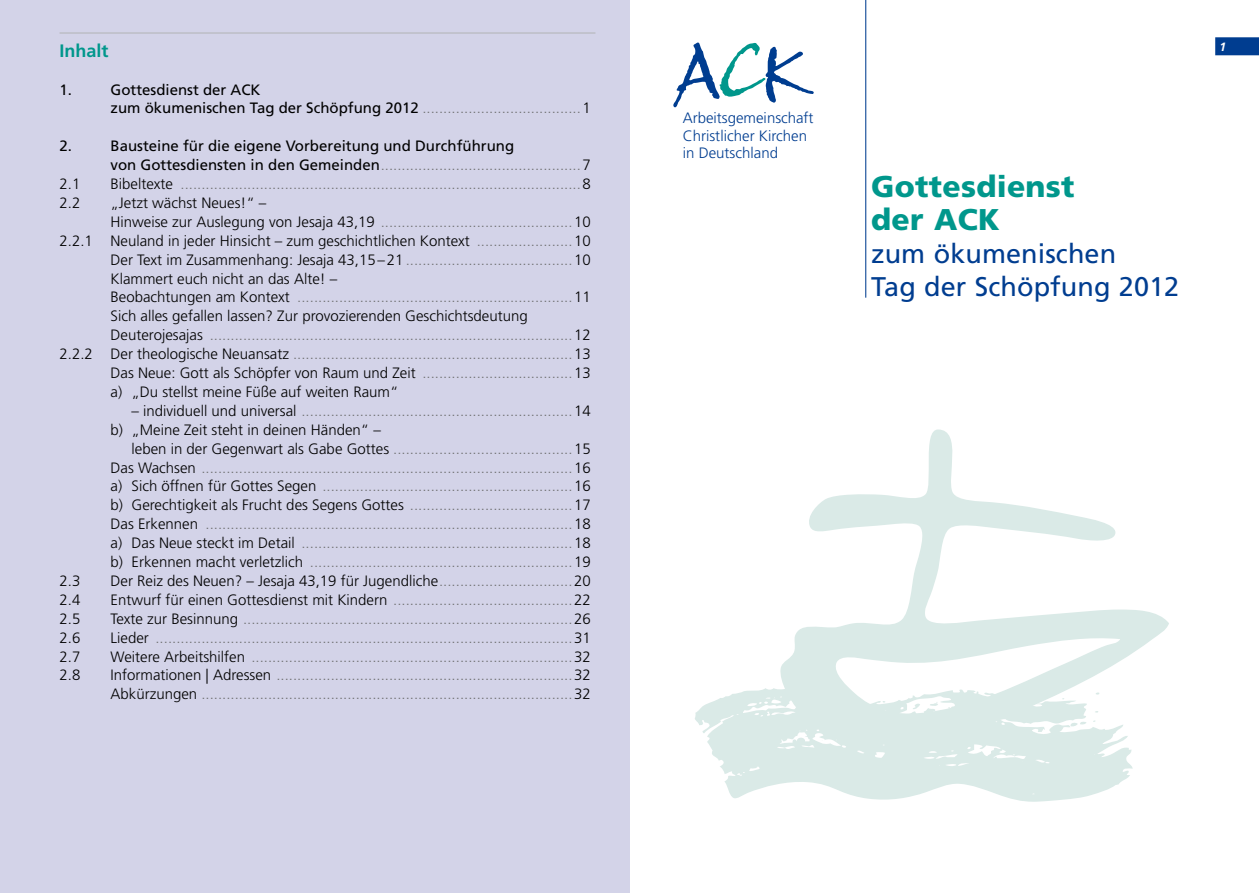
<style>
.page{position:relative;width:1259px;height:893px;background:#fff}
.page>*{position:absolute;margin:0;border:0;box-sizing:border-box;transform-origin:0 0}
.t1{font:900 30px/33px "Frutiger";letter-spacing:.01em;color:#00978c}
.t2{font:27px/33px "Frutiger";letter-spacing:.005em;color:#003d90}
.t3{font:700 18px "Frutiger";color:#00978c}
.t4{font:300 15px/18.9px "Frutiger";color:#707172}
.t5{font:300 15px "Frutiger";color:#000}
.t6{font:15px/18.9px "Frutiger";color:#000}
.t7{font:300 15px/17.5px "Frutiger";color:#003d90}
.t8{font:italic 700 12px "Frutiger";color:#fff}
.s1{font-weight:300;color:#707172}
.s2{font-weight:300}
.s3{color:#000}
.s4{color:#707172}
</style>
<div class="page">
<div style="left:0;top:0;width:629px;height:893px;background:#d3d3e8"></div>
<hr style="left:60px;top:33px;width:535px;height:1px;background:#b1b3b4">
<svg style="left:780px;top:429px;width:389px;height:255px"></svg>
<svg style="left:695px;top:684px;width:437px;height:118px;fill:#daeae7"></svg>
<svg style="left:1095px;top:692px;width:4px;height:3px"></svg>
<svg style="left:1001px;top:696px;width:9px;height:5px"></svg>
<svg style="left:929px;top:702px;width:9px;height:5px"></svg>
<svg style="left:912px;top:703px;width:8px;height:7px"></svg>
<svg style="left:1069px;top:721px;width:17px;height:6px"></svg>
<svg style="left:673px;top:42px;width:141px;height:65px"></svg>
<hr style="left:865px;top:0;width:1px;height:298px;background:#003d90">
<div style="left:1215px;top:37px;width:44px;height:18px;background:#003d90"></div>
<p class="t3" style="left:26px;top:40px;width:84px"><sup>34</sup> Inhalt</p>
<p class="t6" style="left:60px;top:80px;width:14px">1.</p>
<p class="t6" style="left:111px;top:80px;width:481px">Gottesdienst der ACK<br>zum ökumenischen Tag der Schöpfung 2012 <span class="s1">......................................</span><span class="s2">1</span></p>
<p class="t6" style="left:60px;top:136px;width:14px">2.</p>
<p class="t6" style="left:111px;top:136px;width:481px">Bausteine für die eigene Vorbereitung und Durchführung<br>von Gottesdiensten in den Gemeinden<span class="s1">................................................</span><span class="s2">7</span></p>
<p class="t5" style="left:60px;top:175px;width:22px">2.1</p>
<p class="t4" style="left:111px;top:175px;width:481px"><span class="s3">Bibeltexte</span> ................................................................................................<span class="s3">8</span></p>
<p class="t5" style="left:60px;top:194px;width:22px">2.2</p>
<p class="t5" style="left:111px;top:194px;width:157px">„Jetzt wächst Neues!“ –</p>
<p class="t4" style="left:111px;top:212px;width:481px"><span class="s3">Hinweise zur Auslegung von Jesaja 43,19</span> ..............................................<span class="s3">10</span></p>
<p class="t5" style="left:60px;top:232px;width:533px">2.2.1 Neuland in jeder Hinsicht – zum geschichtlichen Kontext <span class="s4">.......................</span>10</p>
<p class="t4" style="left:111px;top:250px;width:481px"><span class="s3">Der Text im Zusammenhang: Jesaja 43,15–21</span> ........................................<span class="s3">10</span></p>
<p class="t5" style="left:111px;top:270px;width:228px">Klammert euch nicht an das Alte! –</p>
<p class="t4" style="left:111px;top:288px;width:481px"><span class="s3">Beobachtungen am Kontext</span> ..................................................................<span class="s3">11</span></p>
<p class="t5" style="left:111px;top:308px;width:419px">Sich alles gefallen lassen? Zur provozierenden Geschichtsdeutung</p>
<p class="t4" style="left:111px;top:326px;width:481px"><span class="s3">Deuterojesajas</span> .......................................................................................<span class="s3">12</span></p>
<p class="t4" style="left:60px;top:345px;width:532px"><span class="s3">2.2.2 Der theologische Neuansatz</span> ...................................................................<span class="s3">13</span></p>
<p class="t5" style="left:111px;top:364px;width:481px">Das Neue: Gott als Schöpfer von Raum und Zeit <span class="s4">....................................</span>13</p>
<p class="t5" style="left:111px;top:383px;width:289px">a) „Du stellst meine Füße auf weiten Raum“</p>
<p class="t4" style="left:111px;top:401px;width:481px;text-indent:21px"><span class="s3">– individuell und universal</span> .................................................................<span class="s3">14 b) „Meine Zeit steht in deinen Händen“ –</span></p>
<p class="t4" style="left:111px;top:439px;width:481px;text-align:justify;text-indent:21px"><span class="s3">leben in der Gegenwart als Gabe Gottes</span> ...........................................<span class="s3">15<br>Das Wachsen</span> .........................................................................................<span class="s3">16 a) Sich öffnen für Gottes Segen</span> ............................................................<span class="s3">16 b) Gerechtigkeit als Frucht des Segens Gottes</span> .......................................<span class="s3">17<br>Das Erkennen</span> ........................................................................................<span class="s3">18 a) Das Neue steckt im Detail</span> .................................................................<span class="s3">18 b) Erkennen macht verletzlich</span> ...............................................................<span class="s3">19</span></p>
<p class="t5" style="left:60px;top:572px;width:22px">2.3</p>
<p class="t5" style="left:111px;top:572px;width:481px">Der Reiz des Neuen? – Jesaja 43,19 für Jugendliche<span class="s4">................................</span>20</p>
<p class="t5" style="left:60px;top:591px;width:22px">2.4</p>
<p class="t4" style="left:111px;top:590px;width:481px"><span class="s3">Entwurf für einen Gottesdienst mit Kindern</span> ...........................................<span class="s3">22</span></p>
<p class="t5" style="left:60px;top:610px;width:22px">2.5</p>
<p class="t4" style="left:111px;top:609px;width:481px"><span class="s3">Texte zur Besinnung</span> ...............................................................................<span class="s3">26</span></p>
<p class="t5" style="left:60px;top:629px;width:22px">2.6</p>
<p class="t4" style="left:111px;top:628px;width:481px"><span class="s3">Lieder</span> ....................................................................................................<span class="s3">31</span></p>
<p class="t5" style="left:60px;top:648px;width:22px">2.7</p>
<p class="t4" style="left:111px;top:647px;width:481px"><span class="s3">Weitere Arbeitshilfen</span> .............................................................................<span class="s3">32</span></p>
<p class="t5" style="left:60px;top:667px;width:22px">2.8</p>
<p class="t4" style="left:111px;top:666px;width:481px"><span class="s3">Informationen | Adressen</span> .......................................................................<span class="s3">32<br>Abkürzungen</span> .........................................................................................<span class="s3">32</span></p>
<p class="t7" style="left:683px;top:109px;width:132px">Arbeitsgemeinschaft<br>Christlicher Kirchen in Deutschland</p>
<p class="t8" style="left:1219px;top:40px;width:8px">1</p>
<h1 class="t1" style="left:871px;top:169px;width:205px">Gottesdienst der ACK</h1>
<h2 class="t2" style="left:871px;top:236px;width:310px">zum ökumenischen<br>Tag der Schöpfung 2012</h2>
</div>
